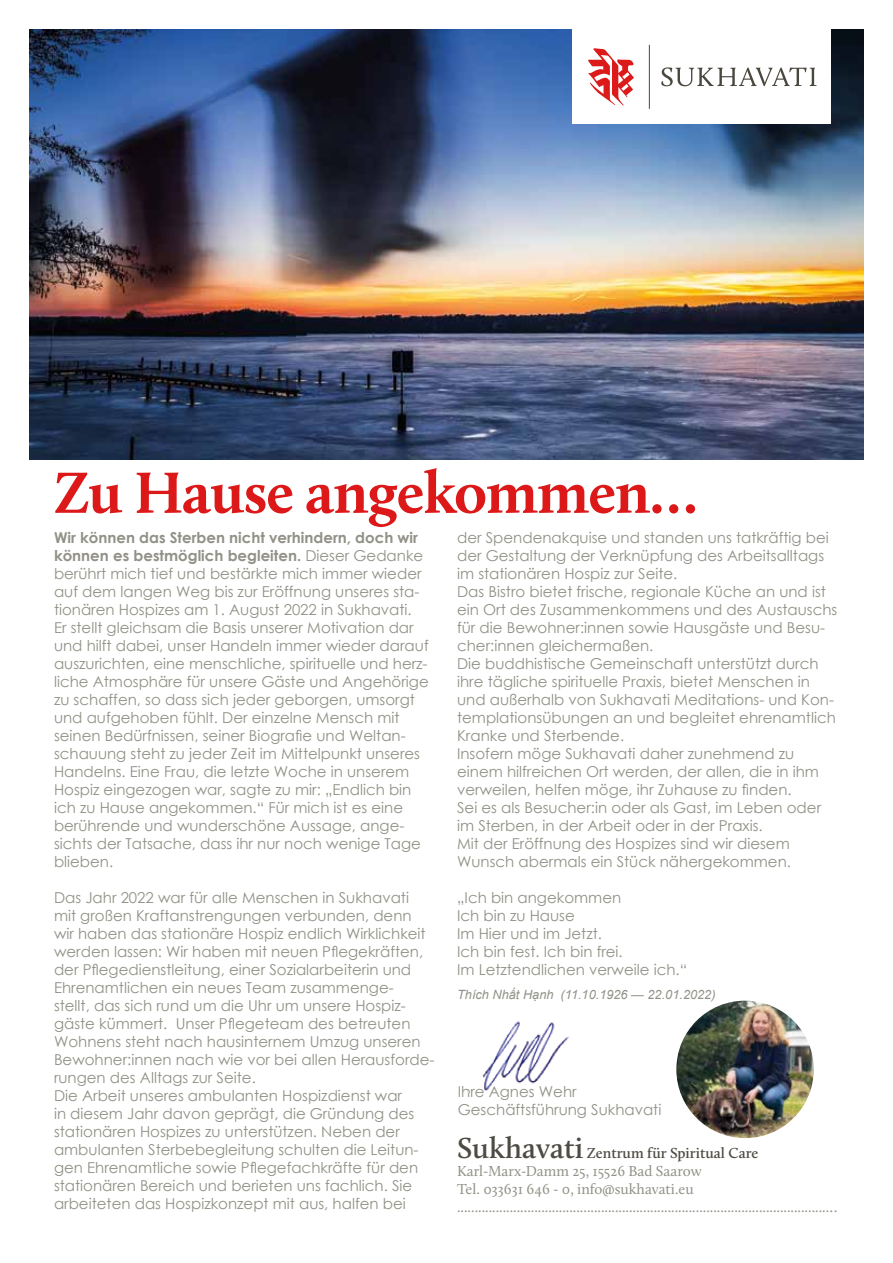
<style>
.page{position:relative;width:893px;height:1263px;background:#fff}
.page>*{position:absolute;margin:0;border:0;box-sizing:border-box;transform-origin:0 0}
.t1{font:700 60px "Calluna";letter-spacing:-.015em;color:#dc1819}
.t2{font:15px/18px "Century Gothic";color:#919187}
.t3{font:15px/18px "Calluna";color:#919187}
.t4{font:italic 12.75px "Arial";color:#919187}
.s1{font-weight:700}
.s2{font-weight:600;font-size:30px;color:#4d4b43}
.s3{font-weight:600;color:#4d4b43}
.s4{font-family:"Century Gothic"}
</style>
<div class="page">
<img style="left:30px;top:30px;width:833px;height:430px">
<div style="left:572px;top:0;width:259px;height:124px;background:#fff"></div>
<svg style="left:661px;top:67px;width:156px;height:19px"></svg>
<hr style="left:649px;top:45px;width:1px;height:64px;background:#4a473e">
<svg style="left:588px;top:48px;width:46px;height:57px"></svg>
<img style="left:483px;top:1021px;width:86px;height:70px">
<img style="left:676px;top:1001px;width:138px;height:137px;border-radius:69px">
<h1 class="t1" style="left:54px;top:455px;width:645px">Zu Hause angekommen…</h1>
<p class="t2" style="left:54px;top:528px;width:376px"><span class="s1">Wir können das Sterben nicht verhindern, doch wir können es bestmöglich begleiten.</span> Dieser Gedanke berührt mich tief und bestärkte mich immer wieder auf dem langen Weg bis zur Eröffnung unseres sta&shy;tionären Hospizes am 1. August 2022 in Sukhavati.<br>Er stellt gleichsam die Basis unserer Motivation dar und hilft dabei, unser Handeln immer wieder darauf auszurichten, eine menschliche, spirituelle und herz&shy;liche Atmosphäre für unsere Gäste und Angehörige zu schaffen, so dass sich jeder geborgen, umsorgt und aufgehoben fühlt. Der einzelne Mensch mit seinen Bedürfnissen, seiner Biografie und Weltan&shy;schauung steht zu jeder Zeit im Mittelpunkt unseres Handelns. Eine Frau, die letzte Woche in unserem Hospiz eingezogen war, sagte zu mir: „Endlich bin ich zu Hause angekommen.“ Für mich ist es eine berührende und wunderschöne Aussage, ange&shy;sichts der Tatsache, dass ihr nur noch wenige Tage blieben.</p>
<p class="t2" style="left:54px;top:888px;width:382px">Das Jahr 2022 war für alle Menschen in Sukhavati mit großen Kraftanstrengungen verbunden, denn wir haben das stationäre Hospiz endlich Wirklichkeit werden lassen: Wir haben mit neuen Pflegekräften, der Pflegedienstleitung, einer Sozialarbeiterin und Ehrenamtlichen ein neues Team zusammenge-<br>stellt, das sich rund um die Uhr um unsere Hospiz&shy;gäste kümmert. Unser Pflegeteam des betreuten Wohnens steht nach hausinternem Umzug unseren Bewohner:innen nach wie vor bei allen Herausforde&shy;rungen des Alltags zur Seite.<br>Die Arbeit unseres ambulanten Hospizdienst war<br>in diesem Jahr davon geprägt, die Gründung des stationären Hospizes zu unterstützen. Neben der ambulanten Sterbebegleitung schulten die Leitun&shy;gen Ehrenamtliche sowie Pflegefachkräfte für den stationären Bereich und berieten uns fachlich. Sie arbeiteten das Hospizkonzept mit aus, halfen bei</p>
<p class="t2" style="left:457px;top:528px;width:382px">der Spendenakquise und standen uns tatkräftig bei der Gestaltung der Verknüpfung des Arbeitsalltags im stationären Hospiz zur Seite.<br>Das Bistro bietet frische, regionale Küche an und ist ein Ort des Zusammenkommens und des Austauschs für die Bewohner:innen sowie Hausgäste und Besu&shy;cher:innen gleichermaßen.<br>Die buddhistische Gemeinschaft unterstützt durch ihre tägliche spirituelle Praxis, bietet Menschen in und außerhalb von Sukhavati Meditations- und Kon&shy;templationsübungen an und begleitet ehrenamtlich Kranke und Sterbende.<br>Insofern möge Sukhavati daher zunehmend zu einem hilfreichen Ort werden, der allen, die in ihm verweilen, helfen möge, ihr Zuhause zu finden.<br>Sei es als Besucher:in oder als Gast, im Leben oder im Sterben, in der Arbeit oder in der Praxis.<br>Mit der Eröffnung des Hospizes sind wir diesem Wunsch abermals ein Stück nähergekommen.</p>
<p class="t2" style="left:457px;top:888px;width:232px">„Ich bin angekommen<br>Ich bin zu Hause<br>Im Hier und im Jetzt.<br>Ich bin fest. Ich bin frei.<br>Im Letztendlichen verweile ich.“</p>
<p class="t4" style="left:457px;top:986px;width:260px">Thích Nhất Hạnh (11.10.1926 — 22.01.2022)</p>
<p class="t2" style="left:458px;top:1082px;width:205px">Ihre Agnes Wehr<br>Geschäftsführung Sukhavati</p>
<p class="t3" style="left:457px;top:1144px;width:382px"><span class="s2">Sukhavati</span> <span class="s3">Zentrum für Spiritual Care </span>Karl-Marx-Damm 25, 15526 Bad Saarow<br>Tel. 033631 646 - 0, info@sukhavati.eu ..........................................................................................................<span class="s4">..</span></p>
</div>
